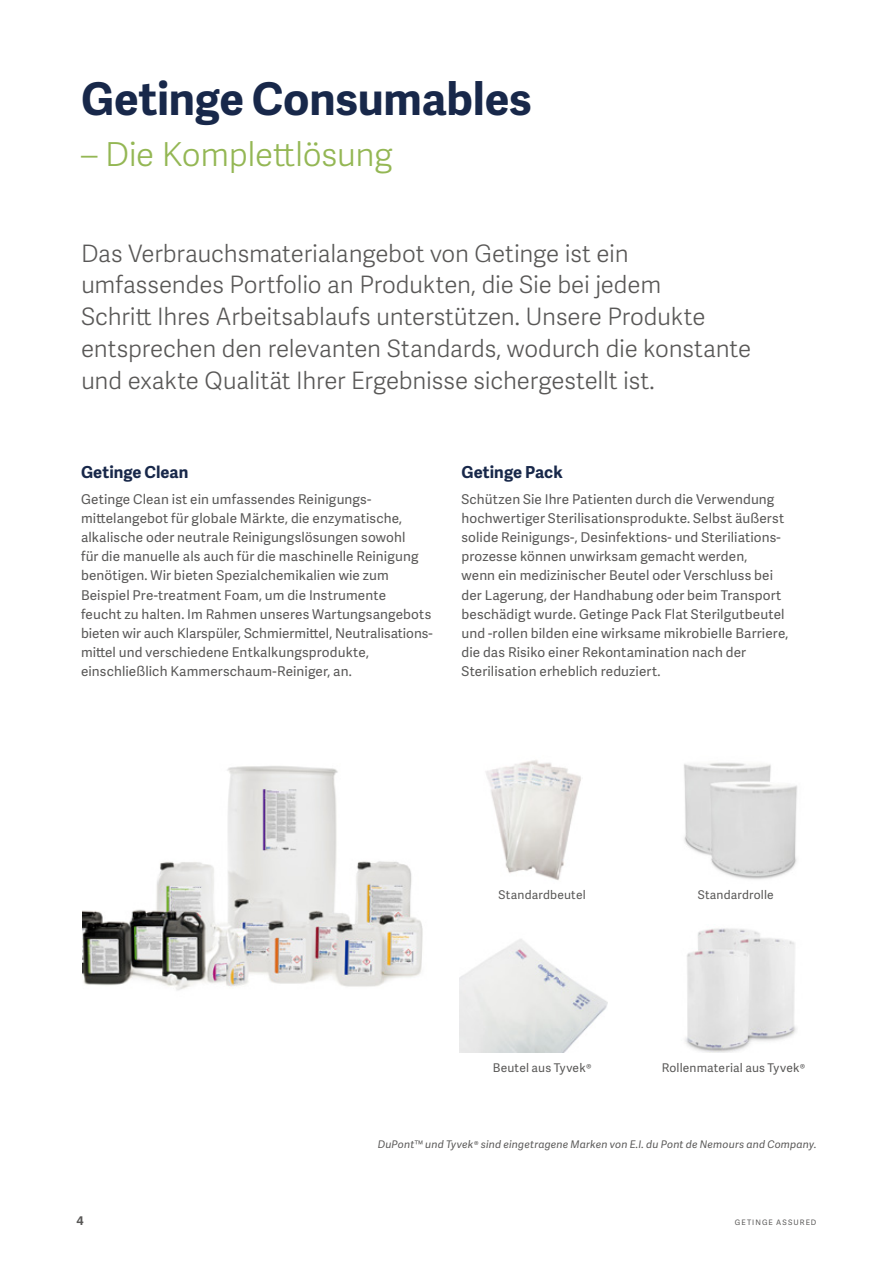
<style>
.page{position:relative;width:893px;height:1263px;background:#fff}
.page>*{position:absolute;margin:0;border:0;box-sizing:border-box;transform-origin:0 0}
.t1{font:700 45px "Adelle Sans";letter-spacing:-.005em;color:#18284a}
.t2{font:300 33px "Adelle Sans";letter-spacing:-.01em;color:#94b754}
.t3{font:300 24px/32px "Adelle Sans";letter-spacing:-.005em;color:#595857}
.t4{font:700 16.5px "Adelle Sans";letter-spacing:.005em;color:#18284a}
.t5{font:13.5px/19.2px "Adelle Sans";letter-spacing:.01em;color:#595857}
.t6{font:12px "Adelle Sans";letter-spacing:.015em;color:#595857}
.t7{font:700 12px "Adelle Sans";color:#595857}
.t8{font:italic 10.5px "Adelle Sans";letter-spacing:.02em;color:#595857}
.t9{font:7.5px "Adelle Sans";letter-spacing:.14em;color:#595857}
</style>
<div class="page">
<img style="left:83px;top:766px;width:340px;height:225px">
<img style="left:485px;top:760px;width:96px;height:120px">
<img style="left:684px;top:762px;width:114px;height:118px">
<img style="left:459px;top:939px;width:149px;height:114px">
<img style="left:685px;top:928px;width:112px;height:125px">
<h1 class="t1" style="left:81px;top:66px;width:452px">Getinge Consumables</h1>
<h2 class="t2" style="left:81px;top:131px;width:313px">– Die Komplettlösung</h2>
<p class="t3" style="left:81px;top:236px;width:672px">Das Verbrauchsmaterialangebot von Getinge ist ein umfassendes Portfolio an Produkten, die Sie bei jedem<br>Schritt Ihres Arbeitsablaufs unterstützen. Unsere Produkte entsprechen den relevanten Standards, wodurch die konstante und exakte Qualität Ihrer Ergebnisse sichergestellt ist.</p>
<p class="t4" style="left:81px;top:460px;width:109px">Getinge Clean</p>
<p class="t5" style="left:81px;top:489px;width:353px">Getinge Clean ist ein umfassendes Reinigungs&shy;mittelangebot für globale Märkte, die enzymatische, alkalische oder neutrale Reinigungslösungen sowohl<br>für die manuelle als auch für die maschinelle Reinigung benötigen. Wir bieten Spezialchemikalien wie zum Beispiel Pre-treatment Foam, um die Instrumente<br>feucht zu halten. Im Rahmen unseres Wartungsangebots bieten wir auch Klarspüler, Schmiermittel, Neutralisations&shy;mittel und verschiedene Entkalkungsprodukte, einschließlich Kammerschaum-Reiniger, an.</p>
<p class="t4" style="left:461px;top:460px;width:103px">Getinge Pack</p>
<p class="t5" style="left:461px;top:489px;width:329px">Schützen Sie Ihre Patienten durch die Verwendung hochwertiger Sterilisationsprodukte. Selbst äußerst solide Reinigungs-, Desinfektions- und Steriliations&shy;prozesse können unwirksam gemacht werden,<br>wenn ein medizinischer Beutel oder Verschluss bei der Lagerung, der Handhabung oder beim Transport beschädigt wurde. Getinge Pack Flat Sterilgutbeutel und -rollen bilden eine wirksame mikrobielle Barriere, die das Risiko einer Rekontamination nach der Sterilisation erheblich reduziert.</p>
<p class="t6" style="left:499px;top:886px;width:89px">Standardbeutel</p>
<p class="t6" style="left:698px;top:886px;width:78px">Standardrolle</p>
<p class="t6" style="left:493px;top:1059px;width:100px">Beutel aus Tyvek®</p>
<p class="t6" style="left:662px;top:1059px;width:145px">Rollenmaterial aus Tyvek®</p>
<p class="t8" style="left:378px;top:1137px;width:440px">DuPont™ und Tyvek® sind eingetragene Marken von E.I. du Pont de Nemours and Company.</p>
<p class="t7" style="left:77px;top:1211px;width:9px">4</p>
<p class="t9" style="left:735px;top:1217px;width:83px">GETINGE ASSURED</p>
</div>
